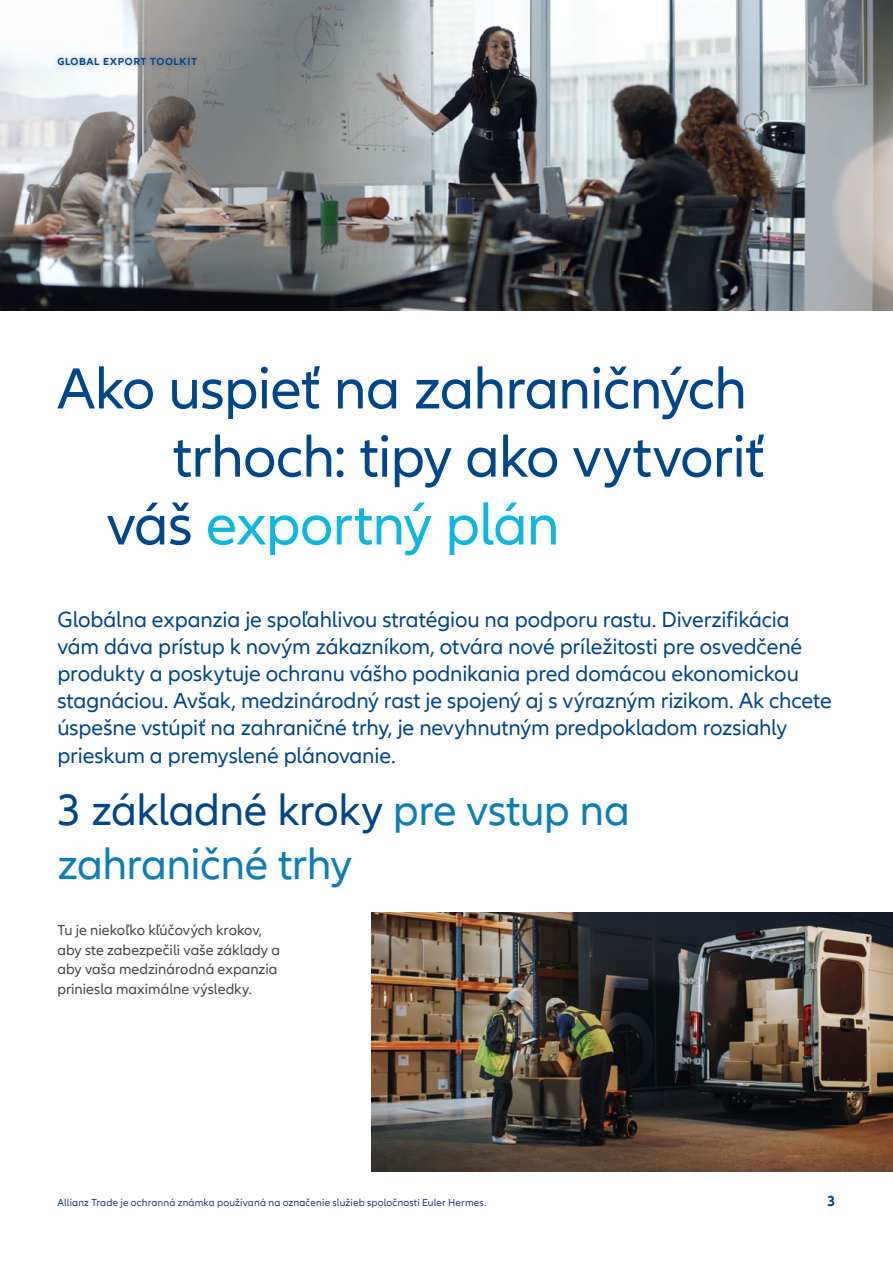
<style>
.page{position:relative;width:893px;height:1263px;background:#fff}
.page>*{position:absolute;margin:0;border:0;box-sizing:border-box;transform-origin:0 0}
.t1{font:60px "Allianz Neo";letter-spacing:-.015em;color:#00468b}
.t2{font:60px "Allianz Neo";letter-spacing:-.015em;color:#0db7e1}
.t3{font:45px/54px "Allianz Neo";letter-spacing:-.015em;color:#0b7fb5}
.t4{font:22.5px/27px "Allianz Neo";letter-spacing:-.005em;color:#00468b}
.t5{font:15px/19.5px "Allianz Neo";color:#464547}
.t6{font:700 15px "Allianz Neo";color:#00468b}
.t7{font:10.5px "Allianz Neo";letter-spacing:.015em;color:#223d7b}
.t8{font:700 10.5px "Allianz Neo";letter-spacing:.06em;color:#00468b}
.s1{color:#00468b}
</style>
<div class="page">
<img style="left:372px;top:912px;width:521px;height:260px">
<img style="left:0;top:0;width:893px;height:311px">
<div style="left:49px;top:49px;width:156px;height:24px;background:#000;opacity:.25"></div>
<p class="t8" style="left:57px;top:56px;width:141px">GLOBAL EXPORT TOOLKIT</p>
<h1 class="t1" style="left:57px;top:354px;width:691px">Ako uspieť na zahraničných</h1>
<h1 class="t1" style="left:173px;top:423px;width:593px">trhoch: tipy ako vytvoriť</h1>
<h1 class="t2" style="left:107px;top:490px;width:454px"><span class="s1">váš</span> exportný plán</h1>
<p class="t4" style="left:57px;top:607px;width:776px">Globálna expanzia je spoľahlivou stratégiou na podporu rastu. Diverzifikácia vám dáva prístup k novým zákazníkom, otvára nové príležitosti pre osvedčené produkty a poskytuje ochranu vášho podnikania pred domácou ekonomickou stagnáciou. Avšak, medzinárodný rast je spojený aj s výrazným rizikom. Ak chcete úspešne vstúpiť na zahraničné trhy, je nevyhnutným predpokladom rozsiahly prieskum a premyslené plánovanie.</p>
<h2 class="t3" style="left:57px;top:784px;width:574px"><span class="s1">3 základné kroky</span> pre vstup na zahraničné trhy</h2>
<p class="t5" style="left:57px;top:921px;width:224px">Tu je niekoľko kľúčových krokov, aby ste zabezpečili vaše základy a aby vaša medzinárodná expanzia priniesla maximálne výsledky.</p>
<p class="t7" style="left:57px;top:1196px;width:430px">Allianz Trade je ochranná známka používaná na označenie služieb spoločnosti Euler Hermes.</p>
<p class="t6" style="left:827px;top:1192px;width:10px">3</p>
</div>
